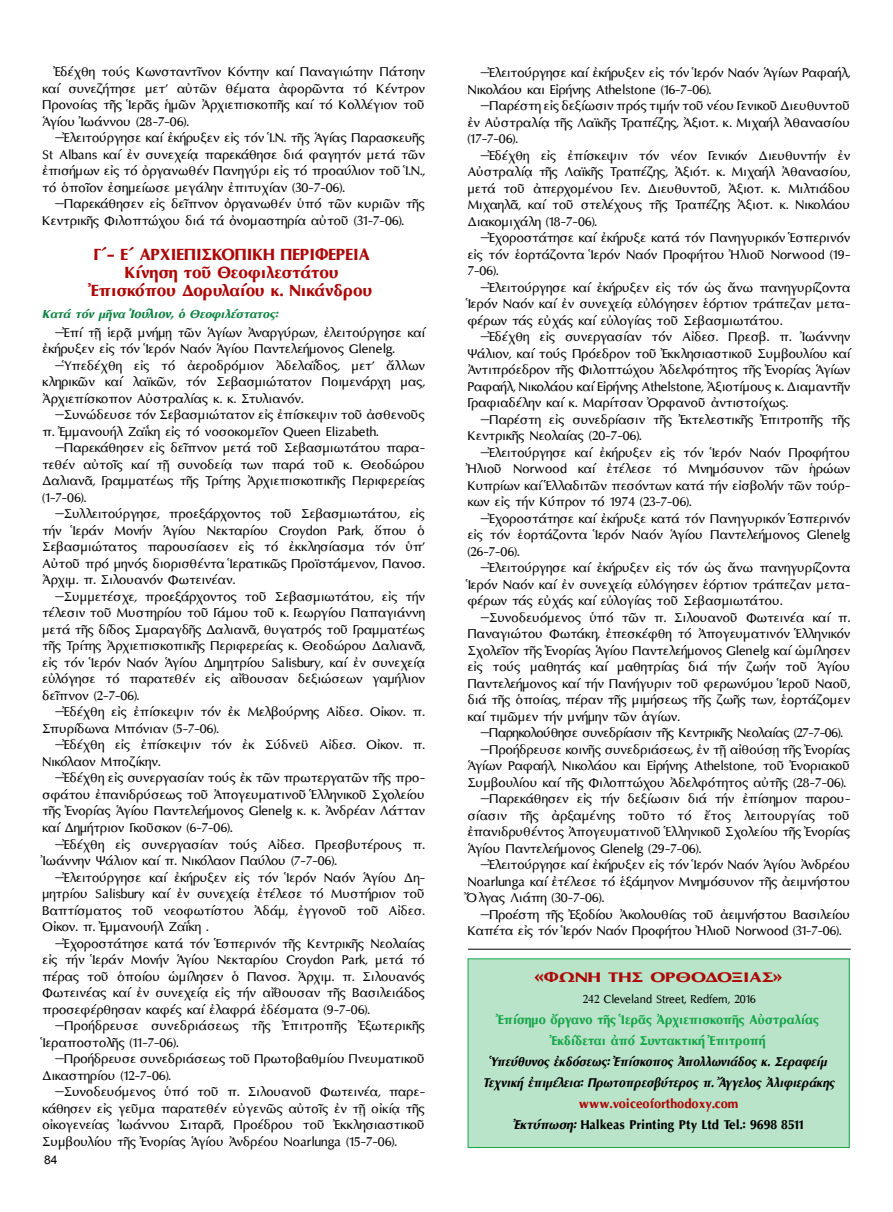
<style>
.page{position:relative;width:893px;height:1212px;background:#fff}
.page>*{position:absolute;margin:0;border:0;box-sizing:border-box;transform-origin:0 0}
.t1{font:700 21px/18px "Mg Optima UC Pol";color:#ad0707;text-align:center}
.t2{font:700 18px "Mg Optima UC Pol";color:#ad0707;scale:1.3 1}
.t3{font:16.5px/16.5px "Mg Optima UC Pol";color:#000;text-align:justify}
.t4{font:italic 700 16.5px/21px "Mg Optima UC Pol";color:#000;text-align:center;scale:.9 1}
.t5{font:700 16.5px/21px "Mg Optima UC Pol";color:#16a44a;text-align:center;scale:.95 1}
.t6{font:700 16.5px/21px "Mg Optima UC Pol";color:#000;text-align:center;scale:.95 1}
.t7{font:16.5px "Mg Optima UC Pol";letter-spacing:-.02em;color:#000}
.t8{font:italic 700 15px "Mg Optima UC Pol";color:#0b8140}
.t9{font:15px "Mg Optima UC Pol";color:#000;scale:.95 1}
.t10{font:12px "Arial";color:#000}
.s1{font-size:15.75px}
.s2{color:#ad0707}
.s3{font-style:italic}
</style>
<div class="page">
<div style="left:468px;top:959px;width:381px;height:188px;background:#b9e4c9"></div>
<div style="left:468px;top:959px;width:381px;height:189px;border:1px solid #16a44a"></div>
<hr style="left:468px;top:949px;width:383px;height:1px;background:#000">
<p class="t3" style="left:42px;top:64px;width:384px;text-indent:13px">Ἐδέχθη τούς Κωνσταντῖνον Κόντην καί Παναγιώτην Πάτσην καί συνεζήτησε μετ’ αὐτῶν θέματα ἀφορῶντα τό Κέντρον Προνοίας τῆς Ἱερᾶς ἡμῶν Ἀρχιεπισκοπῆς καί τό Κολλέγιον τοῦ Ἁγίου Ἰωάννου (28-7-06).</p>
<p class="t3" style="left:42px;top:130px;width:384px;text-indent:22px">Ἐλειτούργησε καί ἐκήρυξεν εἰς τόν Ἱ.Ν. τῆς Ἁγίας Παρασκευῆς St Albans καί ἐν συνεχείᾳ παρεκάθησε διά φαγητόν μετά τῶν ἐπισήμων εἰς τό ὀργανωθέν Πανηγύρι εἰς τό προαύλιον τοῦ Ἱ.Ν., τό ὁποῖον ἐσημείωσε μεγάλην ἐπιτυχίαν (30-7-06).</p>
<p class="t3" style="left:42px;top:196px;width:384px;text-indent:22px">Παρεκάθησεν εἰς δεῖπνον ὀργανωθέν ὑπό τῶν κυριῶν τῆς<br>Κεντρικῆς Φιλοπτώχου διά τά ὀνομαστηρία αὐτοῦ (31-7-06).</p>
<p class="t1" style="left:91px;top:245px;width:283px">Γ΄- Ε΄ ΑΡΧΙΕΠΙΣΚΟΠΙΚΗ ΠΕΡΙΦΕΡΕΙΑ<br>Κίνηση τοῦ Θεοφιλεστάτου<br>Ἐπισκόπου Δορυλαίου κ. Νικάνδρου</p>
<p class="t8" style="left:42px;top:306px;width:237px">Κατά τόν μῆνα <span class="s1">Ἰούλιον</span>, ὁ Θεοφιλέστατος:</p>
<p class="t3" style="left:42px;top:324px;width:384px;text-indent:22px">Ἐπί τῇ ἱερᾷ μνήμῃ τῶν Ἁγίων Ἀναργύρων, ἐλειτούργησε καί ἐκήρυξεν εἰς τόν Ἱερόν Ναόν Ἁγίου Παντελεήμονος Glenelg.</p>
<p class="t3" style="left:42px;top:357px;width:384px;text-indent:22px">Ὑπεδέχθη εἰς τό ἀεροδρόμιον Ἀδελαΐδος, μετ’ ἄλλων κληρικῶν καί λαϊκῶν, τόν Σεβασμιώτατον Ποιμενάρχη μας, Ἀρχιεπίσκοπον Αὐστραλίας κ. κ. Στυλιανόν.</p>
<p class="t3" style="left:42px;top:407px;width:384px;text-indent:22px">Συνώδευσε τόν Σεβασμιώτατον εἰς ἐπίσκεψιν τοῦ ἀσθενοῦς π. Ἐμμανουήλ Ζαΐκη εἰς τό νοσοκομεῖον Queen Elizabeth.</p>
<p class="t3" style="left:42px;top:440px;width:384px;text-indent:22px">Παρεκάθησεν εἰς δεῖπνον μετά τοῦ Σεβασμιωτάτου παρα&shy;τεθέν αὐτοῖς καί τῇ συνοδείᾳ των παρά τοῦ κ. Θεοδώρου Δαλιανᾶ, Γραμματέως τῆς Τρίτης Ἀρχιεπισκοπικῆς Περιφερείας (1-7-06).</p>
<p class="t3" style="left:42px;top:506px;width:384px;text-indent:22px">Συλλειτούργησε, προεξάρχοντος τοῦ Σεβασμιωτάτου, εἰς τήν Ἱεράν Μονήν Ἁγίου Νεκταρίου Croydon Park, ὅπου ὁ Σεβασμιώτατος παρουσίασεν εἰς τό ἐκκλησίασμα τόν ὑπ’ Αὐτοῦ πρό μηνός διορισθέντα Ἱερατικῶς Προϊστάμενον, Πανοσ.<br>Ἀρχιμ. π. Σιλουανόν Φωτεινέαν.</p>
<p class="t3" style="left:42px;top:588px;width:384px;text-indent:22px">Συμμετέσχε, προεξάρχοντος τοῦ Σεβασμιωτάτου, εἰς τήν τέλεσιν τοῦ Μυστηρίου τοῦ Γάμου τοῦ κ. Γεωργίου Παπαγιάννη μετά τῆς δίδος Σμαραγδῆς Δαλιανᾶ, θυγατρός τοῦ Γραμματέως τῆς Τρίτης Ἀρχιεπισκοπικῆς Περιφερείας κ. Θεοδώρου Δαλιανᾶ, εἰς τόν Ἱερόν Ναόν Ἁγίου Δημητρίου Salisbury, καί ἐν συνεχείᾳ εὐλόγησε τό παρατεθέν εἰς αἴθουσαν δεξιώσεων γαμήλιον δεῖπνον (2-7-06).</p>
<p class="t3" style="left:42px;top:704px;width:384px;text-indent:22px">Ἐδέχθη εἰς ἐπίσκεψιν τόν ἐκ Μελβούρνης Αἰδεσ. Οἰκον. π.<br>Σπυρίδωνα Μπόνιαν (5-7-06).</p>
<p class="t3" style="left:42px;top:737px;width:384px;text-indent:22px">Ἐδέχθη εἰς ἐπίσκεψιν τόν ἐκ Σύδνεϋ Αἰδεσ. Οἰκον. π.<br>Νικόλαον Μποζίκην.</p>
<p class="t3" style="left:42px;top:770px;width:384px;text-indent:22px">Ἐδέχθη εἰς συνεργασίαν τούς ἐκ τῶν πρωτεργατῶν τῆς προ&shy;σφάτου ἐπανιδρύσεως τοῦ Ἀπογευματινοῦ Ἑλληνικοῦ Σχολείου τῆς Ἐνορίας Ἁγίου Παντελεήμονος Glenelg κ. κ. Ἀνδρέαν Λάτταν καί Δημήτριον Γκοῦσκον (6-7-06).</p>
<p class="t3" style="left:42px;top:836px;width:384px;text-indent:22px">Ἐδέχθη εἰς συνεργασίαν τούς Αἰδεσ. Πρεσβυτέρους π.<br>Ἰωάννην Ψάλιον καί π. Νικόλαον Παύλου (7-7-06).</p>
<p class="t3" style="left:42px;top:869px;width:384px;text-indent:22px">Ἐλειτούργησε καί ἐκήρυξεν εἰς τόν Ἱερόν Ναόν Ἁγίου Δη&shy;μητρίου Salisbury καί ἐν συνεχείᾳ ἐτέλεσε τό Μυστήριον τοῦ Βαπτίσματος τοῦ νεοφωτίστου Ἀδάμ, ἐγγονοῦ τοῦ Αἰδεσ.<br>Οἰκον. π. Ἐμμανουήλ Ζαΐκη .</p>
<p class="t3" style="left:42px;top:935px;width:384px;text-indent:22px">Ἐχοροστάτησε κατά τόν Ἑσπερινόν τῆς Κεντρικῆς Νεολαίας εἰς τήν Ἱεράν Μονήν Ἁγίου Νεκταρίου Croydon Park, μετά τό πέρας τοῦ ὁποίου ὡμίλησεν ὁ Πανοσ. Ἀρχιμ. π. Σιλουανός Φωτεινέας καί ἐν συνεχείᾳ εἰς τήν αἴθουσαν τῆς Βασιλειάδος προσεφέρθησαν καφές καί ἐλαφρά ἐδέσματα (9-7-06).</p>
<p class="t3" style="left:42px;top:1017px;width:384px;text-indent:22px">Προήδρευσε συνεδριάσεως τῆς Ἐπιτροπῆς Ἐξωτερικῆς<br>Ἱεραποστολῆς (11-7-06).</p>
<p class="t3" style="left:42px;top:1050px;width:384px;text-indent:22px">Προήδρευσε συνεδριάσεως τοῦ Πρωτοβαθμίου Πνευματικοῦ<br>Δικαστηρίου (12-7-06).</p>
<p class="t3" style="left:42px;top:1083px;width:384px;text-indent:22px">Συνοδευόμενος ὑπό τοῦ π. Σιλουανοῦ Φωτεινέα, παρε&shy;κάθησεν εἰς γεῦμα παρατεθέν εὐγενῶς αὐτοῖς ἐν τῇ οἰκίᾳ τῆς οἰκογενείας Ἰωάννου Σιταρᾶ, Προέδρου τοῦ Ἐκκλησιαστικοῦ Συμβουλίου τῆς Ἐνορίας Ἁγίου Ἀνδρέου Noarlunga (15-7-06).</p>
<p class="t10" style="left:44px;top:1152px;width:15px">84</p>
<p class="t3" style="left:468px;top:65px;width:384px;text-indent:22px">Ἐλειτούργησε καί ἐκήρυξεν εἰς τόν Ἱερόν Ναόν Ἁγίων Ραφαήλ,<br>Νικολάου και Εἰρήνης Athelstone (16-7-06).</p>
<p class="t3" style="left:468px;top:98px;width:384px;text-indent:22px">Παρέστη εἰς δεξίωσιν πρός τιμήν τοῦ νέου Γενικοῦ Διευθυντοῦ ἐν Αὐστραλίᾳ τῆς Λαϊκῆς Τραπέζης, Ἀξιοτ. κ. Μιχαήλ Ἀθανασίου (17-7-06).</p>
<p class="t3" style="left:468px;top:147px;width:384px;text-indent:22px">Ἐδέχθη εἰς ἐπίσκεψιν τόν νέον Γενικόν Διευθυντήν ἐν Αὐστραλίᾳ τῆς Λαϊκῆς Τραπέζης, Ἀξιότ. κ. Μιχαήλ Ἀθανασίου, μετά τοῦ ἀπερχομένου Γεν. Διευθυντοῦ, Ἀξιοτ. κ. Μιλτιάδου Μιχαηλᾶ, καί τοῦ στελέχους τῆς Τραπέζης Ἀξιοτ. κ. Νικολάου Διακομιχάλη (18-7-06).</p>
<p class="t3" style="left:468px;top:230px;width:384px;text-indent:22px">Ἐχοροστάτησε καί ἐκήρυξε κατά τόν Πανηγυρικόν Ἑσπερινόν εἰς τόν ἑορτάζοντα Ἱερόν Ναόν Προφήτου Ἠλιοῦ Norwood (19- 7-06).</p>
<p class="t3" style="left:468px;top:279px;width:384px;text-indent:22px">Ἐλειτούργησε καί ἐκήρυξεν εἰς τόν ὡς ἄνω πανηγυρίζοντα Ἱερόν Ναόν καί ἐν συνεχείᾳ εὐλόγησεν ἑόρτιον τράπεζαν μετα&shy;φέρων τάς εὐχάς καί εὐλογίας τοῦ Σεβασμιωτάτου.</p>
<p class="t3" style="left:468px;top:329px;width:384px;text-indent:22px">Ἐδέχθη εἰς συνεργασίαν τόν Αἰδεσ. Πρεσβ. π. Ἰωάννην Ψάλιον, καί τούς Πρόεδρον τοῦ Ἐκκλησιαστικοῦ Συμβουλίου καί Ἀντιπρόεδρον τῆς Φιλοπτώχου Ἀδελφότητος τῆς Ἐνορίας Ἁγίων Ραφαήλ, Νικολάου καί Εἰρήνης Athelstone, Ἀξιοτίμους κ. Διαμαντῆν Γραφιαδέλην καί κ. Μαρίτσαν Ὀρφανοῦ ἀντιστοίχως.</p>
<p class="t3" style="left:468px;top:411px;width:384px;text-indent:22px">Παρέστη εἰς συνεδρίασιν τῆς Ἐκτελεστικῆς Ἐπιτροπῆς τῆς<br>Κεντρικῆς Νεολαίας (20-7-06).</p>
<p class="t3" style="left:468px;top:444px;width:384px;text-indent:22px">Ἐλειτούργησε καί ἐκήρυξεν εἰς τόν Ἱερόν Ναόν Προφήτου Ἠλιοῦ Norwood καί ἐτέλεσε τό Μνημόσυνον τῶν ἡρώων Κυπρίων καί Ἑλλαδιτῶν πεσόντων κατά τήν εἰσβολήν τῶν τούρ&shy;κων εἰς τήν Κύπρον τό 1974 (23-7-06).</p>
<p class="t3" style="left:468px;top:510px;width:384px;text-indent:22px">Ἐχοροστάτησε καί ἐκήρυξε κατά τόν Πανηγυρικόν Ἑσπερινόν εἰς τόν ἑορτάζοντα Ἱερόν Ναόν Ἁγίου Παντελεήμονος Glenelg (26-7-06).</p>
<p class="t3" style="left:468px;top:560px;width:384px;text-indent:22px">Ἐλειτούργησε καί ἐκήρυξεν εἰς τόν ὡς ἄνω πανηγυρίζοντα Ἱερόν Ναόν καί ἐν συνεχείᾳ εὐλόγησεν ἑόρτιον τράπεζαν μετα&shy;φέρων τάς εὐχάς καί εὐλογίας τοῦ Σεβασμιωτάτου.</p>
<p class="t3" style="left:468px;top:609px;width:384px;text-indent:22px">Συνοδευόμενος ὑπό τῶν π. Σιλουανοῦ Φωτεινέα καί π.<br>Παναγιώτου Φωτάκη, ἐπεσκέφθη τό Ἀπογευματινόν Ἑλληνικόν Σχολεῖον τῆς Ἐνορίας Ἁγίου Παντελεήμονος Glenelg καί ὡμίλησεν εἰς τούς μαθητάς καί μαθητρίας διά τήν ζωήν τοῦ Ἁγίου Παντελεήμονος καί τήν Πανήγυριν τοῦ φερωνύμου Ἱεροῦ Ναοῦ, διά τῆς ὁποίας, πέραν τῆς μιμήσεως τῆς ζωῆς των, ἑορτάζομεν καί τιμῶμεν τήν μνήμην τῶν ἁγίων.</p>
<p class="t7" style="left:489px;top:725px;width:355px">Παρηκολούθησε συνεδρίασιν τῆς Κεντρικῆς Νεολαίας (27-7-06).</p>
<p class="t3" style="left:489px;top:741px;width:362px">Προήδρευσε κοινῆς συνεδριάσεως, ἐν τῇ αἰθούσῃ τῆς Ἐνορίας</p>
<p class="t3" style="left:468px;top:758px;width:384px">Ἁγίων Ραφαήλ, Νικολάου και Εἰρήνης Athelstone, τοῦ Ἐνοριακοῦ</p>
<p class="t3" style="left:468px;top:774px;width:380px">Συμβουλίου καί τῆς Φιλοπτώχου Ἀδελφότητος αὐτῆς (28-7-06).</p>
<p class="t3" style="left:489px;top:791px;width:362px">Παρεκάθησεν εἰς τήν δεξίωσιν διά τήν ἐπίσημον παρου-</p>
<p class="t3" style="left:468px;top:807px;width:384px">σίασιν τῆς ἀρξαμένης τοῦτο τό ἔτος λειτουργίας τοῦ</p>
<p class="t3" style="left:468px;top:824px;width:384px">ἐπανιδρυθέντος Ἀπογευματινοῦ Ἑλληνικοῦ Σχολείου τῆς Ἐνορίας</p>
<p class="t3" style="left:468px;top:840px;width:235px">Ἁγίου Παντελεήμονος Glenelg (29-7-06).</p>
<p class="t3" style="left:489px;top:857px;width:362px">Ἐλειτούργησε καί ἐκήρυξεν εἰς τόν Ἱερόν Ναόν Ἁγίου Ἀνδρέου</p>
<p class="t3" style="left:468px;top:873px;width:384px">Noarlunga καί ἐτέλεσε τό ἑξάμηνον Μνημόσυνον τῆς ἀειμνήστου</p>
<p class="t3" style="left:468px;top:890px;width:138px">Ὄλγας Λιάπη (30-7-06).</p>
<p class="t3" style="left:489px;top:906px;width:363px">Προέστη τῆς Ἐξοδίου Ἀκολουθίας τοῦ ἀειμνήστου Βασιλείου</p>
<p class="t3" style="left:468px;top:923px;width:375px">Καπέτα εἰς τόν Ἱερόν Ναόν Προφήτου Ἠλιοῦ Norwood (31-7-06).</p>
<p class="t2" style="left:534px;top:967px;width:193px">«ΦΩΝΗ ΤΗΣ ΟΡΘΟΔΟΞΙΑΣ»</p>
<p class="t9" style="left:583px;top:991px;width:184px">242 Cleveland Street, Redfern, 2016</p>
<p class="t5" style="left:498px;top:1008px;width:339px">Ἐπίσημο ὄργανο τῆς Ἱερᾶς Ἀρχιεπισκοπῆς Αὐστραλίας<br>Ἐκδίδεται ἀπό Συντακτική Ἐπιτροπή</p>
<p class="t4" style="left:483px;top:1050px;width:392px">Ὑπεύθυνος ἐκδόσεως: Ἐπίσκοπος Ἀπολλωνιάδος κ. Σεραφείμ<br>Τεχνική ἐπιμέλεια: Πρωτοπρεσβύτερος π. Ἄγγελος Ἀλιφιεράκης</p>
<p class="t6" style="left:514px;top:1092px;width:306px"><span class="s2">www.voiceoforthodoxy.com<br></span><span class="s3">Ἐκτύπωση:</span> Halkeas Printing Pty Ltd Tel.: 9698 8511</p>
</div>
